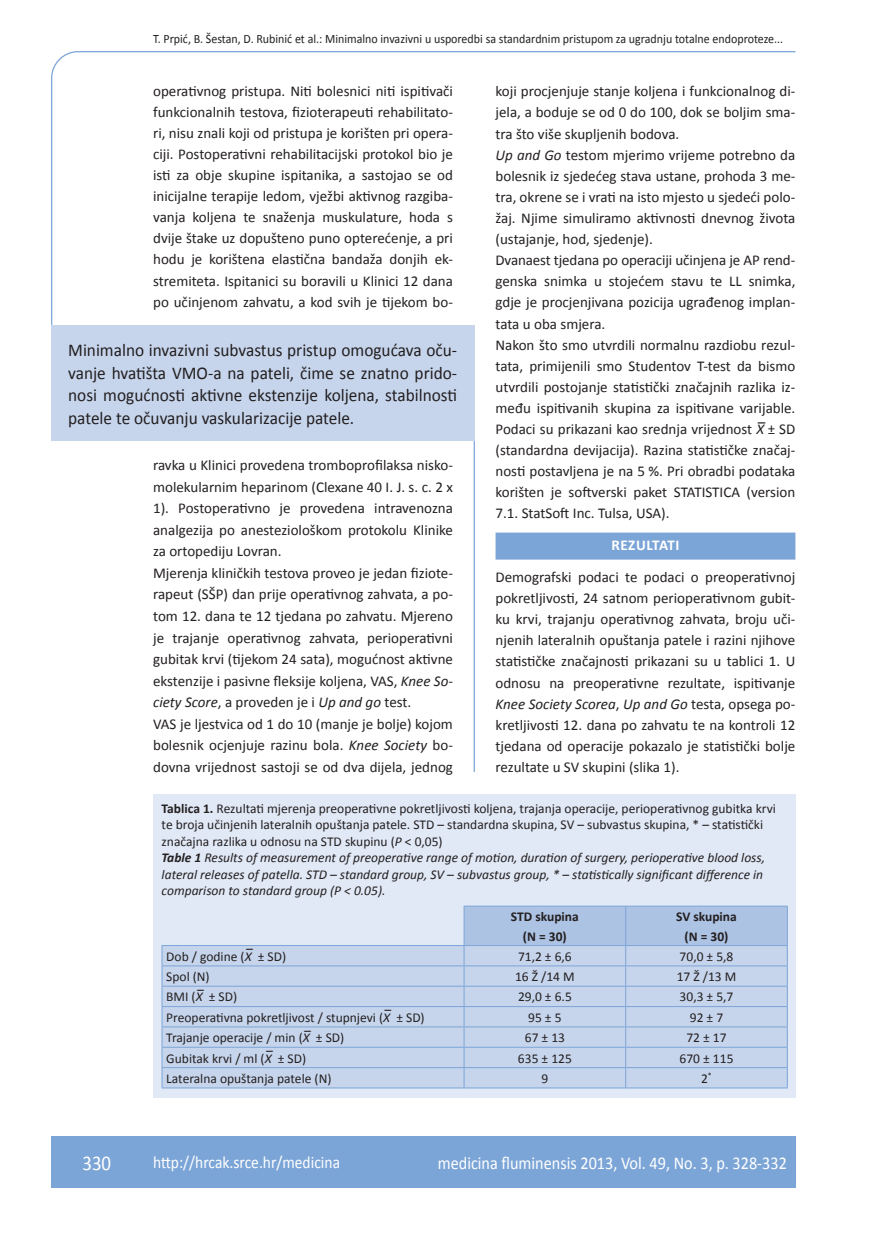
<style>
.page{position:relative;width:872px;height:1234px;background:#fff}
.page>*{position:absolute;margin:0;border:0;box-sizing:border-box;transform-origin:0 0}
.t1{font:21px "Calibri";color:#fff;scale:.9 1}
.t2{font:18px/22.5px "Calibri";color:#231f20;text-align:justify;scale:.96 1}
.t3{font:18px "Calibri";color:#fff;scale:.9 1}
.t4{font:17.25px "Calibri";color:#fff;scale:.9 1}
.t5{font:15px/21.1px "Calibri";color:#231f20;text-align:justify}
.t6{font:700 15px "Calibri";letter-spacing:.035em;color:#fff}
.t7{font:italic 15px "Calibri";color:#231f20}
.t8{font:13.5px/16.5px "Calibri";color:#231f20}
.t9{font:700 13.5px/20.7px "Calibri";color:#231f20;text-align:center}
.t10{font:italic 13.5px "Calibri";color:#231f20}
.t11{font:12.75px "Calibri";color:#231f20;scale:.94 1}
.s1{font-style:italic}
.s2{font-weight:700}
.s3{font-weight:700;font-style:italic}
</style>
<div class="page">
<svg style="left:51px;top:51px;width:745px;height:275px"></svg>
<hr style="left:473px;top:441px;width:2px;height:330px;background:#7ca5d7">
<div style="left:51px;top:1135px;width:744px;height:51px;background:#7ca5d7"></div>
<div style="left:495px;top:532px;width:300px;height:27px;background:#7ca5d7"></div>
<div style="left:51px;top:325px;width:423px;height:116px;background:#c6d5ec"></div>
<div style="left:153px;top:794px;width:642px;height:303px;background:#e1e9f6"></div>
<div style="left:163px;top:945px;width:301px;height:142px;background:#c6d5ec"></div>
<hr style="left:162px;top:944px;width:302px;height:1px;background:#7ca5d7">
<hr style="left:162px;top:965px;width:302px;height:1px;background:#7ca5d7">
<hr style="left:162px;top:985px;width:302px;height:1px;background:#7ca5d7">
<hr style="left:162px;top:1005px;width:302px;height:1px;background:#7ca5d7">
<hr style="left:162px;top:1026px;width:302px;height:1px;background:#7ca5d7">
<hr style="left:162px;top:1046px;width:302px;height:1px;background:#7ca5d7">
<hr style="left:162px;top:1066px;width:302px;height:1px;background:#7ca5d7">
<svg style="left:162px;top:945px;width:1px;height:142px"></svg>
<svg style="left:464px;top:905px;width:324px;height:182px"></svg>
<hr style="left:162px;top:1087px;width:302px;height:1px;background:#7ca5d7">
<hr style="left:464px;top:1087px;width:161px;height:1px;background:#7ca5d7">
<hr style="left:625px;top:1087px;width:162px;height:1px;background:#7ca5d7">
<p class="t11" style="left:153px;top:30px;width:672px">T. Prpić, B. Šestan, D. Rubinić et al.: Minimalno invazivni u usporedbi sa standardnim pristupom za ugradnju totalne endoproteze...</p>
<p class="t5" style="left:153px;top:80px;width:301px">operativnog pristupa. Niti bolesnici niti ispitivači funkcionalnih testova, fizioterapeuti rehabilitato&shy;ri, nisu znali koji od pristupa je korišten pri opera&shy;ciji. Postoperativni rehabilitacijski protokol bio je isti za obje skupine ispitanika, a sastojao se od inicijalne terapije ledom, vježbi aktivnog razgiba&shy;vanja koljena te snaženja muskulature, hoda s dvije štake uz dopušteno puno opterećenje, a pri hodu je korištena elastična bandaža donjih ek&shy;stremiteta. Ispitanici su boravili u Klinici 12 dana po učinjenom zahvatu, a kod svih je tijekom bo-</p>
<p class="t5" style="left:495px;top:80px;width:301px;text-align:left">koji procjenjuje stanje koljena i funkcionalnog di&shy;jela, a boduje se od 0 do 100, dok se boljim sma&shy;tra što više skupljenih bodova.<br><span class="s1">Up and Go</span> testom mjerimo vrijeme potrebno da bolesnik iz sjedećeg stava ustane, prohoda 3 me&shy;tra, okrene se i vrati na isto mjesto u sjedeći polo&shy;žaj. Njime simuliramo aktivnosti dnevnog života (ustajanje, hod, sjedenje).<br>Dvanaest tjedana po operaciji učinjena je AP rend&shy;genska snimka u stojećem stavu te LL snimka, gdje je procjenjivana pozicija ugrađenog implan&shy;tata u oba smjera.<br>Nakon što smo utvrdili normalnu razdiobu rezul&shy;tata, primijenili smo Studentov T-test da bismo utvrdili postojanje statistički značajnih razlika iz&shy;među ispitivanih skupina za ispitivane varijable.<br>Podaci su prikazani kao srednja vrijednost <span class="s1">X</span> ± SD</p>
<p class="t2" style="left:68px;top:338px;width:406px">Minimalno invazivni subvastus pristup omogućava oču&shy;vanje hvatišta VMO-a na pateli, čime se znatno prido&shy;nosi mogućnosti aktivne ekstenzije koljena, stabilnosti patele te očuvanju vaskularizacije patele.</p>
<p class="t7" style="left:758px;top:412px;width:9px">–</p>
<p class="t5" style="left:495px;top:439px;width:301px">(standardna devijacija). Razina statističke značaj&shy;nosti postavljena je na 5 %. Pri obradbi podataka korišten je softverski paket STATISTICA (version 7.1. StatSoft Inc. Tulsa, USA).</p>
<p class="t6" style="left:611px;top:535px;width:70px">REZULTATI</p>
<p class="t5" style="left:495px;top:565px;width:301px">Demografski podaci te podaci o preoperativnoj pokretljivosti, 24 satnom perioperativnom gubit&shy;ku krvi, trajanju operativnog zahvata, broju uči&shy;njenih lateralnih opuštanja patele i razini njihove statističke značajnosti prikazani su u tablici 1. U odnosu na preoperativne rezultate, ispitivanje <span class="s1">Knee Society Scorea</span>, <span class="s1">Up and Go</span> testa, opsega po&shy;kretljivosti 12. dana po zahvatu te na kontroli 12 tjedana od operacije pokazalo je statistički bolje rezultate u SV skupini (slika 1).</p>
<p class="t5" style="left:153px;top:453px;width:301px;line-height:21.6px;text-align:left">ravka u Klinici provedena tromboprofilaksa nisko&shy;molekularnim heparinom (Clexane 40 I. J. s. c. 2 x 1). Postoperativno je provedena intravenozna analgezija po anesteziološkom protokolu Klinike za ortopediju Lovran.<br>Mjerenja kliničkih testova proveo je jedan fiziote&shy;rapeut (SŠP) dan prije operativnog zahvata, a po&shy;tom 12. dana te 12 tjedana po zahvatu. Mjereno je trajanje operativnog zahvata, perioperativni gubitak krvi (tijekom 24 sata), mogućnost aktivne ekstenzije i pasivne fleksije koljena, VAS, <span class="s1">Knee So&shy;ciety Score</span>, a proveden je i <span class="s1">Up and go</span> test.<br>VAS je ljestvica od 1 do 10 (manje je bolje) kojom bolesnik ocjenjuje razinu bola. <span class="s1">Knee Society</span> bo&shy;dovna vrijednost sastoji se od dva dijela, jednog</p>
<p class="t8" style="left:162px;top:799px;width:616px"><span class="s2">Tablica 1.</span> Rezultati mjerenja preoperativne pokretljivosti koljena, trajanja operacije, perioperativnog gubitka krvi te broja učinjenih lateralnih opuštanja patele. STD – standardna skupina, SV – subvastus skupina, * – statistički značajna razlika u odnosu na STD skupinu (<span class="s1">P</span> &lt; 0,05)<br><span class="s3">Table 1</span> <span class="s1">Results of measurement of preoperative range of motion, duration of surgery, perioperative blood loss, lateral releases of patella. STD – standard group, SV – subvastus group, * – statistically significant difference in comparison to standard group (P &lt; 0.05).</span></p>
<p class="t9" style="left:511px;top:904px;width:69px">STD skupina (N = 30)</p>
<p class="t9" style="left:676px;top:904px;width:62px">SV skupina (N = 30)</p>
<p class="t8" style="left:166px;top:947px;width:87px">Dob / godine (<span class="s1">X</span></p>
<p class="t10" style="left:246px;top:940px;width:8px">–</p>
<p class="t8" style="left:258px;top:947px;width:30px">± SD)</p>
<p class="t8" style="left:518px;top:947px;width:55px">71,2 ± 6,6</p>
<p class="t8" style="left:679px;top:947px;width:55px">70,0 ± 5,8</p>
<p class="t8" style="left:166px;top:967px;width:45px">Spol (N)</p>
<p class="t8" style="left:515px;top:967px;width:61px">16 Ž /14 M</p>
<p class="t8" style="left:676px;top:967px;width:61px">17 Ž /13 M</p>
<p class="t8" style="left:166px;top:987px;width:38px">BMI (<span class="s1">X</span></p>
<p class="t10" style="left:197px;top:980px;width:8px">–</p>
<p class="t8" style="left:209px;top:987px;width:30px">± SD)</p>
<p class="t8" style="left:518px;top:987px;width:55px">29,0 ± 6.5</p>
<p class="t8" style="left:679px;top:987px;width:55px">30,3 ± 5,7</p>
<p class="t8" style="left:166px;top:1008px;width:225px">Preoperativna pokretljivost / stupnjevi (<span class="s1">X</span></p>
<p class="t10" style="left:384px;top:1001px;width:8px">–</p>
<p class="t8" style="left:396px;top:1008px;width:30px">± SD)</p>
<p class="t8" style="left:528px;top:1008px;width:35px">95 ± 5</p>
<p class="t8" style="left:690px;top:1008px;width:35px">92 ± 7</p>
<p class="t10" style="left:304px;top:1021px;width:8px">–</p>
<p class="t8" style="left:166px;top:1028px;width:145px">Trajanje operacije / min (<span class="s1">X</span></p>
<p class="t8" style="left:316px;top:1028px;width:30px">± SD)</p>
<p class="t8" style="left:525px;top:1028px;width:42px">67 ± 13</p>
<p class="t8" style="left:686px;top:1028px;width:42px">72 ± 17</p>
<p class="t10" style="left:266px;top:1041px;width:8px">–</p>
<p class="t8" style="left:166px;top:1048px;width:107px">Gubitak krvi / ml (<span class="s1">X</span></p>
<p class="t8" style="left:278px;top:1048px;width:30px">± SD)</p>
<p class="t8" style="left:518px;top:1048px;width:55px">635 ± 125</p>
<p class="t8" style="left:679px;top:1048px;width:55px">670 ± 115</p>
<p class="t8" style="left:166px;top:1069px;width:167px">Lateralna opuštanja patele (N)</p>
<p class="t8" style="left:541px;top:1069px;width:8px">9</p>
<p class="t8" style="left:701px;top:1069px;width:12px">2<sup>*</sup></p>
<h1 class="t1" style="left:82px;top:1149px;width:33px">330</h1>
<p class="t4" style="left:153px;top:1150px;width:209px">http://hrcak.srce.hr/medicina</p>
<p class="t3" style="left:438px;top:1151px;width:389px">medicina fluminensis 2013, Vol. 49, No. 3, p. 328-332</p>
</div>
